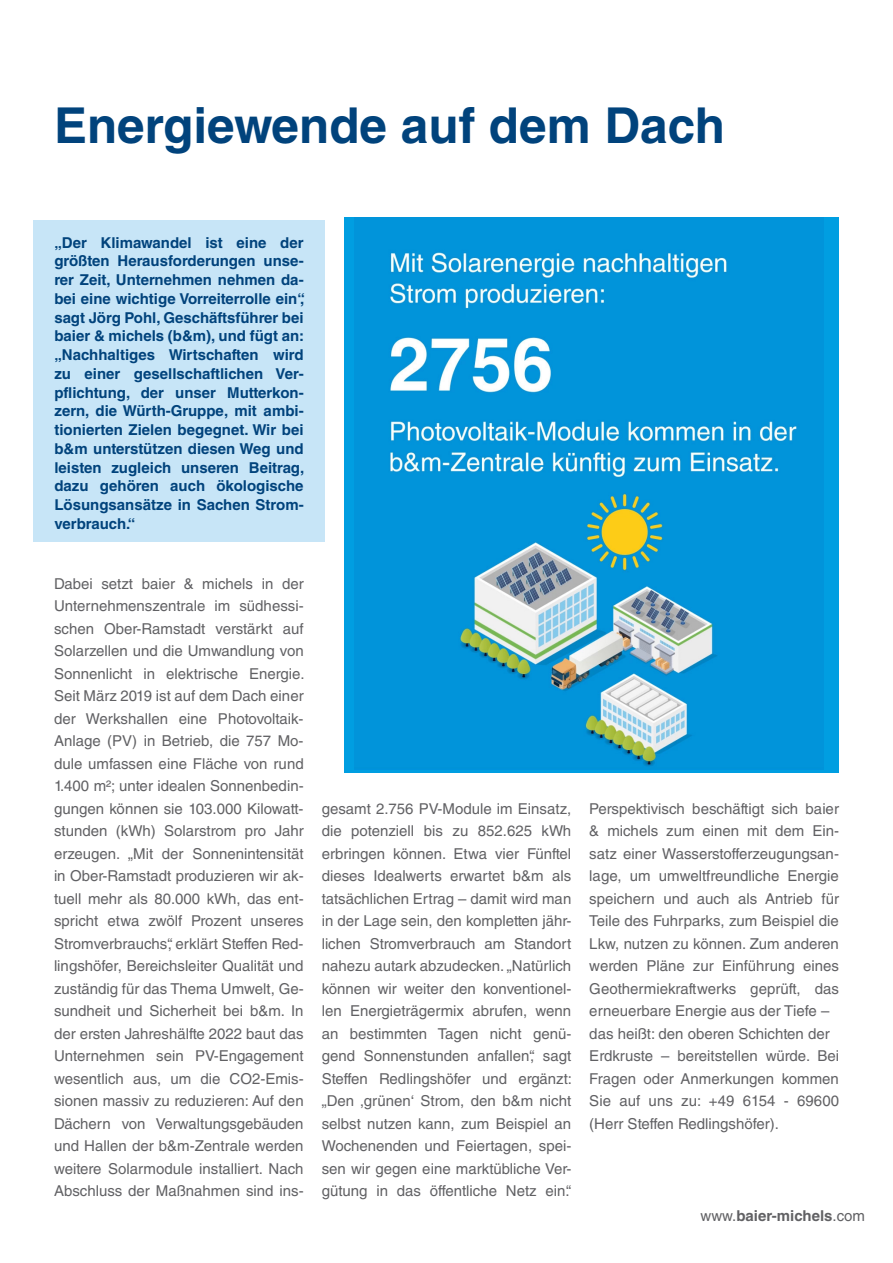
<style>
.page{position:relative;width:893px;height:1263px;background:#fff}
.page>*{position:absolute;margin:0;border:0;box-sizing:border-box;transform-origin:0 0}
.t1{font:700 49.5px "Helvetica LT Std";color:#01437c}
.t2{font:15px/22.5px "Helvetica LT Std";color:#616164;text-align:justify}
.t3{font:700 15px/18.8px "Helvetica LT Std";color:#01437c;text-align:justify}
.t4{font:700 15px "Helvetica LT Std";color:#616164}
.s1{font-weight:400}
</style>
<div class="page">
<div style="left:34px;top:221px;width:291px;height:321px;background:#c7e5f7"></div>
<div style="left:344px;top:218px;width:495px;height:554px;background:#0194da"></div>
<img style="left:355px;top:249px;width:468px;height:521px">
<h1 class="t1" style="left:54px;top:95px;width:672px">Energiewende auf dem Dach</h1>
<p class="t3" style="left:54px;top:233px;width:252px">„Der Klimawandel ist eine der größten Herausforderungen unse&shy;rer Zeit, Unternehmen nehmen da&shy;bei eine wichtige Vorreiterrolle ein“, sagt Jörg Pohl, Geschäftsführer bei baier &amp; michels (b&amp;m), und fügt an: „Nachhaltiges Wirtschaften wird zu einer gesellschaftlichen Ver&shy;pflichtung, der unser Mutterkon&shy;zern, die Würth-Gruppe, mit ambi&shy;tionierten Zielen begegnet. Wir bei b&amp;m unterstützen diesen Weg und leisten zugleich unseren Beitrag, dazu gehören auch ökologische Lösungsansätze in Sachen Strom&shy;verbrauch.“</p>
<p class="t2" style="left:54px;top:572px;width:252px">Dabei setzt baier &amp; michels in der Unternehmenszentrale im südhessi&shy;schen Ober-Ramstadt verstärkt auf Solarzellen und die Umwandlung von Sonnenlicht in elektrische Energie.<br>Seit März 2019 ist auf dem Dach einer der Werkshallen eine Photovoltaik-Anlage (PV) in Betrieb, die 757 Mo&shy;dule umfassen eine Fläche von rund 1.400 m²; unter idealen Sonnenbedin&shy;gungen können sie 103.000 Kilowatt&shy;stunden (kWh) Solarstrom pro Jahr erzeugen. „Mit der Sonnenintensität in Ober-Ramstadt produzieren wir ak&shy;tuell mehr als 80.000 kWh, das ent&shy;spricht etwa zwölf Prozent unseres Stromverbrauchs“, erklärt Steffen Red&shy;lingshöfer, Bereichsleiter Qualität und zuständig für das Thema Umwelt, Ge&shy;sundheit und Sicherheit bei b&amp;m. In der ersten Jahreshälfte 2022 baut das Unternehmen sein PV-Engagement wesentlich aus, um die CO2-Emis&shy;sionen massiv zu reduzieren: Auf den Dächern von Verwaltungsgebäuden und Hallen der b&amp;m-Zentrale werden weitere Solarmodule installiert. Nach Abschluss der Maßnahmen sind ins-</p>
<p class="t2" style="left:322px;top:797px;width:252px">gesamt 2.756 PV-Module im Einsatz, die potenziell bis zu 852.625 kWh erbringen können. Etwa vier Fünftel dieses Idealwerts erwartet b&amp;m als tatsächlichen Ertrag – damit wird man in der Lage sein, den kompletten jähr&shy;lichen Stromverbrauch am Standort nahezu autark abzudecken. „Natürlich können wir weiter den konventionel&shy;len Energieträgermix abrufen, wenn an bestimmten Tagen nicht genü&shy;gend Sonnenstunden anfallen“, sagt Steffen Redlingshöfer und ergänzt: „Den ‚grünen‘ Strom, den b&amp;m nicht selbst nutzen kann, zum Beispiel an Wochenenden und Feiertagen, spei&shy;sen wir gegen eine marktübliche Ver&shy;gütung in das öffentliche Netz ein.“</p>
<p class="t2" style="left:589px;top:797px;width:251px;text-align:left">Perspektivisch beschäftigt sich baier &amp; michels zum einen mit dem Ein&shy;satz einer Wasserstofferzeugungsan&shy;lage, um umweltfreundliche Energie speichern und auch als Antrieb für Teile des Fuhrparks, zum Beispiel die Lkw, nutzen zu können. Zum anderen werden Pläne zur Einführung eines Geothermiekraftwerks geprüft, das erneuerbare Energie aus der Tiefe – das heißt: den oberen Schichten der Erdkruste – bereitstellen würde. Bei Fragen oder Anmerkungen kommen Sie auf uns zu: +49 6154 - 69600 (Herr Steffen Redlingshöfer).</p>
<p class="t4" style="left:701px;top:1206px;width:166px"><span class="s1">www.</span>baier-michels<span class="s1">.com</span></p>
</div>
